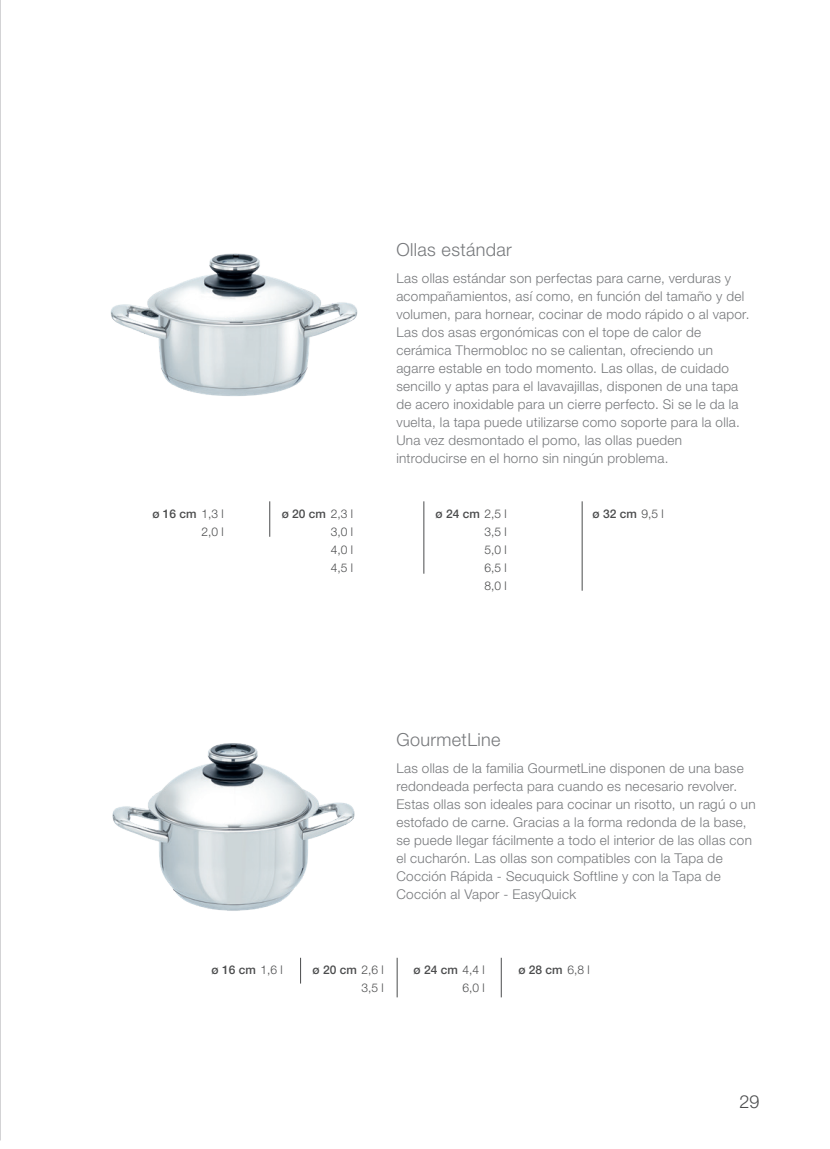
<style>
.page{position:relative;width:830px;height:1149px;background:#fff}
.page>*{position:absolute;margin:0;border:0;box-sizing:border-box;transform-origin:0 0}
.t1{font:300 18px "Helvetica Neue LTW1 G";letter-spacing:.02em;color:#76787b}
.t2{font:300 18px "Helvetica Neue LTW1 G";color:#4b4c4d}
.t3{font:300 13.5px/18px "Helvetica Neue LTW1 G";letter-spacing:.02em;color:#76787b}
.t4{font:300 12px/18px "Helvetica Neue LTW1 G";color:#4b4c4d;text-align:right}
.t5{font:500 12px "Helvetica Neue LTW1 G";color:#4b4c4d}
.s1{font-weight:500}
.s2{font-weight:300}
</style>
<div class="page">
<hr style="left:0;top:0;width:1px;height:1140px;background:#a8a9ad">
<img style="left:110px;top:253px;width:248px;height:143px">
<hr style="left:269px;top:501px;width:1px;height:35px;background:#4b4c4d">
<hr style="left:423px;top:501px;width:1px;height:72px;background:#4b4c4d">
<hr style="left:581px;top:501px;width:1px;height:89px;background:#4b4c4d">
<img style="left:112px;top:743px;width:243px;height:168px">
<svg style="left:300px;top:957px;width:1px;height:26px"></svg>
<hr style="left:396px;top:957px;width:1px;height:40px;background:#4b4c4d">
<hr style="left:501px;top:957px;width:1px;height:40px;background:#4b4c4d">
<h1 class="t1" style="left:396px;top:239px;width:117px">Ollas estándar</h1>
<p class="t3" style="left:396px;top:269px;width:354px">Las ollas estándar son perfectas para carne, verduras y acompañamientos, así como, en función del tamaño y del volumen, para hornear, cocinar de modo rápido o al vapor.<br>Las dos asas ergonómicas con el tope de calor de cerámica Thermobloc no se calientan, ofreciendo un agarre estable en todo momento. Las ollas, de cuidado sencillo y aptas para el lavavajillas, disponen de una tapa de acero inoxidable para un cierre perfecto. Si se le da la vuelta, la tapa puede utilizarse como soporte para la olla.<br>Una vez desmontado el pomo, las ollas pueden introducirse en el horno sin ningún problema.</p>
<p class="t4" style="left:152px;top:504px;width:73px"><span class="s1">ø 16 cm</span> 1,3 l<br>2,0 l</p>
<p class="t4" style="left:330px;top:504px;width:24px;text-align:justify;text-indent:-49px"><span class="s1">ø 20 cm</span> 2,3 l 3,0 l 4,0 l 4,5 l</p>
<p class="t4" style="left:484px;top:504px;width:24px;text-align:justify;text-indent:-49px"><span class="s1">ø 24 cm</span> 2,5 l 3,5 l 5,0 l 6,5 l 8,0 l</p>
<p class="t5" style="left:592px;top:506px;width:73px">ø 32 cm <span class="s2">9,5 l</span></p>
<h1 class="t1" style="left:396px;top:728px;width:105px">GourmetLine</h1>
<p class="t3" style="left:396px;top:758px;width:360px">Las ollas de la familia GourmetLine disponen de una base redondeada perfecta para cuando es necesario revolver.<br>Estas ollas son ideales para cocinar un risotto, un ragú o un estofado de carne. Gracias a la forma redonda de la base, se puede llegar fácilmente a todo el interior de las ollas con el cucharón. Las ollas son compatibles con la Tapa de Cocción Rápida - Secuquick Softline y con la Tapa de Cocción al Vapor - EasyQuick</p>
<p class="t5" style="left:211px;top:962px;width:73px">ø 16 cm <span class="s2">1,6 l</span></p>
<p class="t4" style="left:312px;top:960px;width:73px"><span class="s1">ø 20 cm</span> 2,6 l<br>3,5 l</p>
<p class="t4" style="left:413px;top:960px;width:73px"><span class="s1">ø 24 cm</span> 4,4 l<br>6,0 l</p>
<p class="t5" style="left:518px;top:962px;width:73px">ø 28 cm <span class="s2">6,8 l</span></p>
<h1 class="t2" style="left:739px;top:1090px;width:22px">29</h1>
</div>
